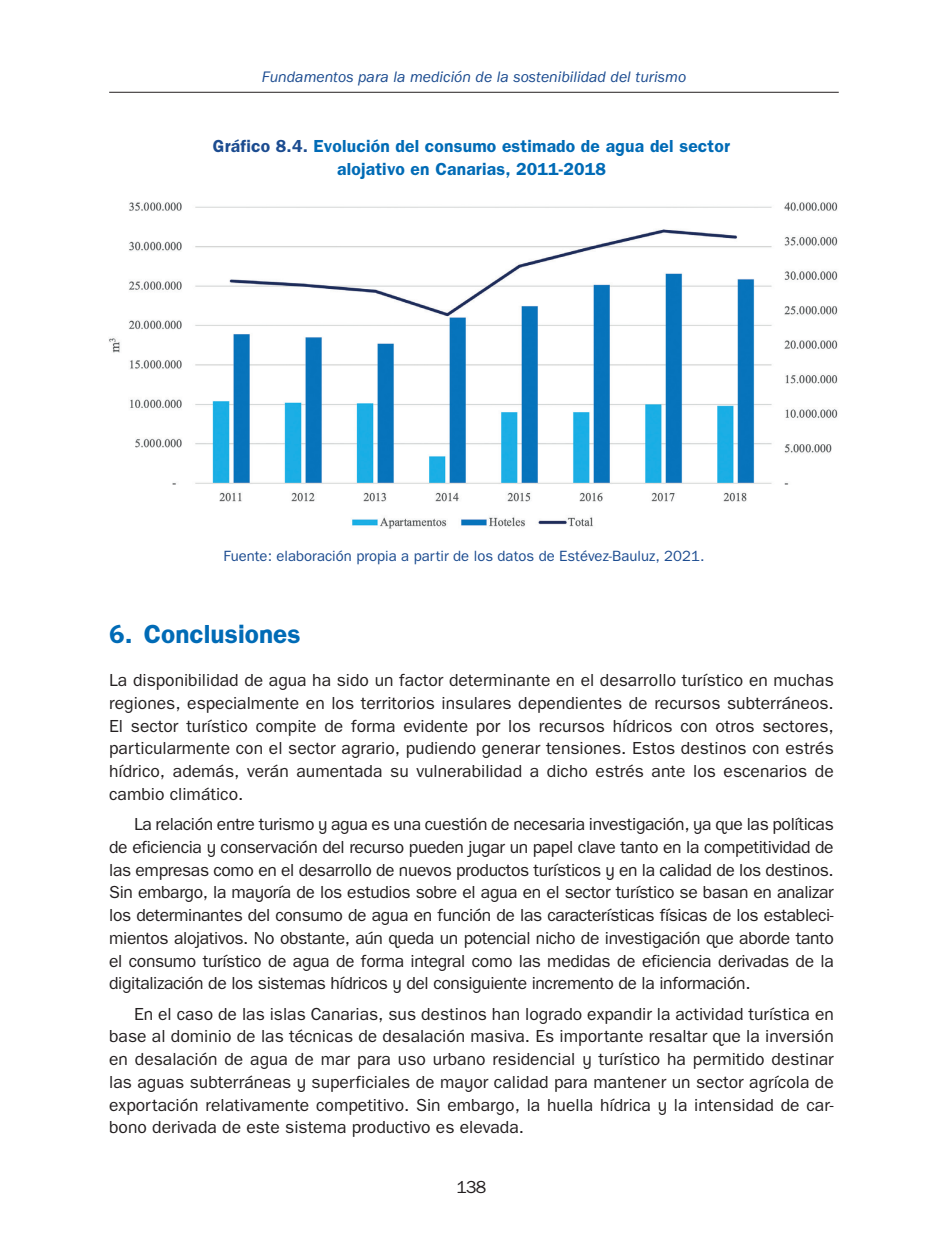
<style>
.page{position:relative;width:943px;height:1241px;background:#fff}
.page>*{position:absolute;margin:0;border:0;box-sizing:border-box;transform-origin:0 0}
.TIT_1{font:700 26.25px "SRA Sans 2.0";color:#006bb6}
.TXT{font:17.5px/22.8px "SRA Sans 2.0";letter-spacing:-.02em;color:#231f20;text-align:justify}
.txt-pr{font:17.5px/22.8px "SRA Sans 2.0";color:#231f20;text-align:justify}
.FIG-TIT{font:700 17.5px/22.8px "SRA Sans 2.0";letter-spacing:.01em;color:#006bb6;text-align:center}
.t1{font:italic 15.75px "SRA Sans 2.0";color:#1c4c90}
.TXT_fuente{font:14.88px "SRA Sans 2.0";color:#1c4c90}
.s1{color:#1c4c90}
</style>
<div class="page">
<hr style="left:109px;top:92px;width:729px;height:1px;background:#231f20">
<img style="left:109px;top:202px;width:729px;height:327px">
<p class="t1" style="left:262px;top:68px;width:426px">Fundamentos para la medición de la sostenibilidad del turismo</p>
<p class="FIG-TIT" style="left:213px;top:134px;width:518px"><span class="s1">Gráfico 8.4.</span> Evolución del consumo estimado de agua del sector alojativo en Canarias, 2011-2018</p>
<p class="TXT_fuente" style="left:224px;top:547px;width:482px">Fuente: elaboración propia a partir de los datos de Estévez-Bauluz, 2021.</p>
<p class="TIT_1" style="left:109px;top:618px;width:193px">6. Conclusiones</p>
<p class="txt-pr" style="left:109px;top:668px;width:726px">La disponibilidad de agua ha sido un factor determinante en el desarrollo turístico en muchas regiones, especialmente en los territorios insulares dependientes de recursos subterráneos.<br>El sector turístico compite de forma evidente por los recursos hídricos con otros sectores, particularmente con el sector agrario, pudiendo generar tensiones. Estos destinos con estrés hídrico, además, verán aumentada su vulnerabilidad a dicho estrés ante los escenarios de cambio climático.</p>
<p class="TXT" style="left:109px;top:812px;width:726px;text-indent:25px">La relación entre turismo y agua es una cuestión de necesaria investigación, ya que las políticas de eficiencia y conservación del recurso pueden jugar un papel clave tanto en la competitividad de las empresas como en el desarrollo de nuevos productos turísticos y en la calidad de los destinos.<br>Sin embargo, la mayoría de los estudios sobre el agua en el sector turístico se basan en analizar los determinantes del consumo de agua en función de las características físicas de los estableci&shy;mientos alojativos. No obstante, aún queda un potencial nicho de investigación que aborde tanto el consumo turístico de agua de forma integral como las medidas de eficiencia derivadas de la digitalización de los sistemas hídricos y del consiguiente incremento de la información.</p>
<p class="TXT" style="left:109px;top:1002px;width:726px;text-indent:25px">En el caso de las islas Canarias, sus destinos han logrado expandir la actividad turística en base al dominio de las técnicas de desalación masiva. Es importante resaltar que la inversión en desalación de agua de mar para uso urbano residencial y turístico ha permitido destinar las aguas subterráneas y superficiales de mayor calidad para mantener un sector agrícola de exportación relativamente competitivo. Sin embargo, la huella hídrica y la intensidad de car&shy;bono derivada de este sistema productivo es elevada.</p>
<p class="TXT" style="left:456px;top:1175px;width:31px">138</p>
</div>
